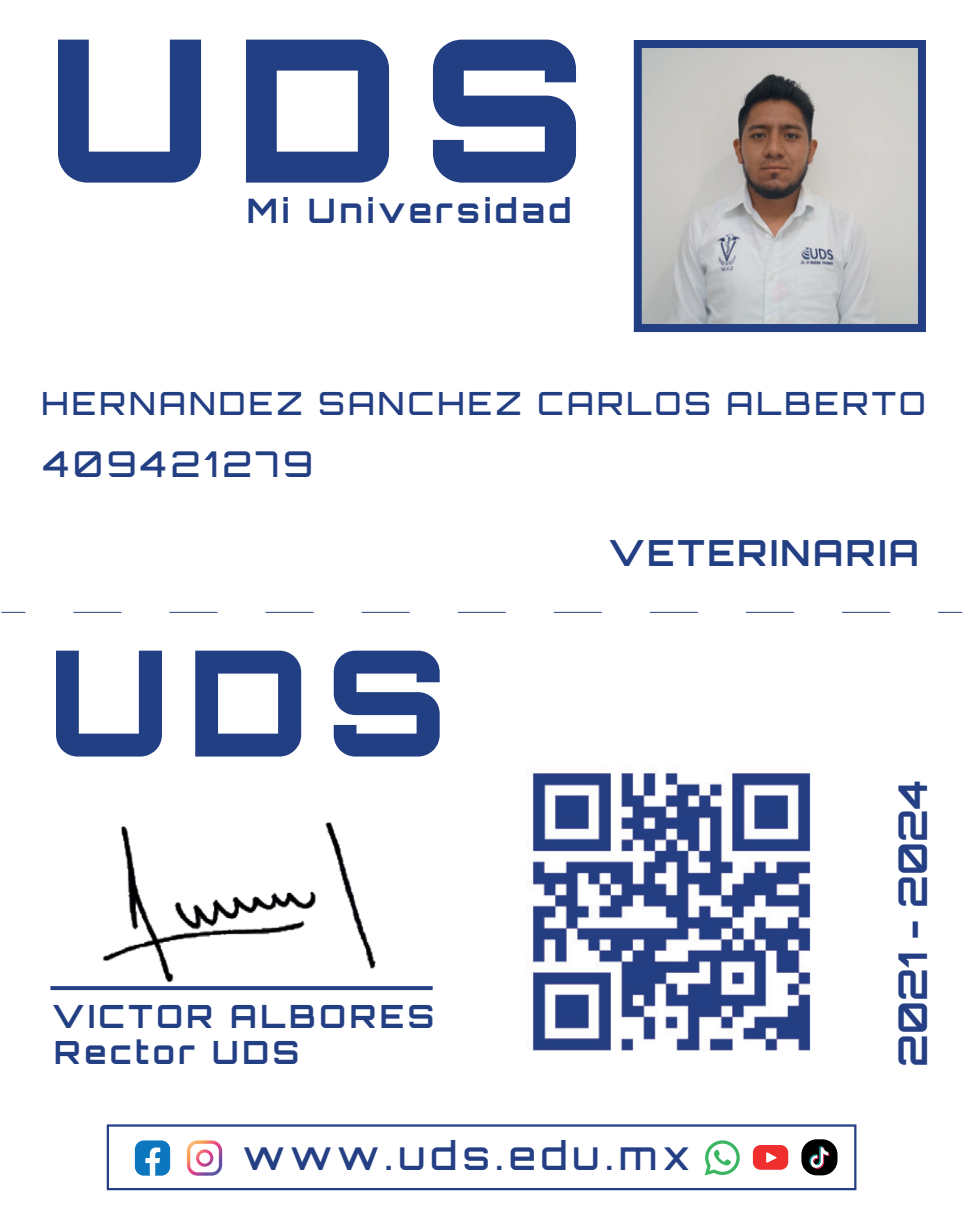
<style>
.page{position:relative;width:966px;height:1227px;background:#fff}
.page>*{position:absolute;margin:0;border:0;box-sizing:border-box;transform-origin:0 0}
.t1{font:700 39.6px "Orbitron";color:#243f84}
.t2{font:500 39.2px "Orbitron";letter-spacing:.135em;color:#243f84}
.t3{font:700 36px "Orbitron";letter-spacing:.075em;color:#233f83}
.t4{font:500 35.6px "Orbitron";letter-spacing:.115em;color:#233f83}
.t5{font:700 33.6px "Orbitron";letter-spacing:.115em;color:#233f83}
.t6{font:500 32px "Orbitron";letter-spacing:.1em;color:#233f83}
.t7{font:700 32px/36px "Orbitron";letter-spacing:.115em;color:#233f83}
</style>
<div class="page">
<img style="left:642px;top:49px;width:274px;height:274px">
<div style="left:633px;top:40px;width:292px;height:292px;border:8px solid #233f83"></div>
<svg style="left:58px;top:40px;width:143px;height:143px"></svg>
<svg style="left:246px;top:40px;width:143px;height:143px"></svg>
<svg style="left:433px;top:40px;width:143px;height:143px"></svg>
<svg style="left:56px;top:651px;width:106px;height:105px"></svg>
<svg style="left:195px;top:651px;width:106px;height:105px"></svg>
<svg style="left:334px;top:651px;width:105px;height:105px"></svg>
<div style="left:50px;top:986px;width:382px;height:4px;border:2px solid #233f83"></div>
<img style="left:94px;top:822px;width:288px;height:169px">
<img style="left:531px;top:770px;width:280px;height:281px">
<svg style="left:1px;top:612px;width:24px;height:1px"></svg>
<svg style="left:73px;top:612px;width:817px;height:1px"></svg>
<svg style="left:938px;top:612px;width:23px;height:1px"></svg>
<svg style="left:187px;top:1140px;width:35px;height:36px"></svg>
<svg style="left:705px;top:1140px;width:34px;height:35px"></svg>
<svg style="left:752px;top:1145px;width:36px;height:25px"></svg>
<div style="left:107px;top:1124px;width:749px;height:66px;border:2px solid #243f84"></div>
<div style="left:801px;top:1139px;width:36px;height:36px;background:#000001;border-radius:15px"></div>
<svg style="left:809px;top:1146px;width:20px;height:23px"></svg>
<svg style="left:135px;top:1140px;width:35px;height:36px"></svg>
<p class="t5" style="left:247px;top:191px;width:326px">Mi Universidad</p>
<p class="t6" style="left:41px;top:383px;width:885px">HERNANDEZ SANCHEZ CARLOS ALBERTO</p>
<p class="t4" style="left:43px;top:442px;width:271px">409421279</p>
<p class="t7" style="left:52px;top:998px;width:383px">VICTOR ALBORES<br>Rector UDS</p>
<p class="t3" style="left:608px;top:531px;width:312px">VETERINARIA</p>
<p class="t1" style="left:888px;top:1067px;width:289px;rotate:-90deg">2021 - 2024</p>
<p class="t2" style="left:243px;top:1131px;width:448px">www.uds.edu.mx</p>
</div>
